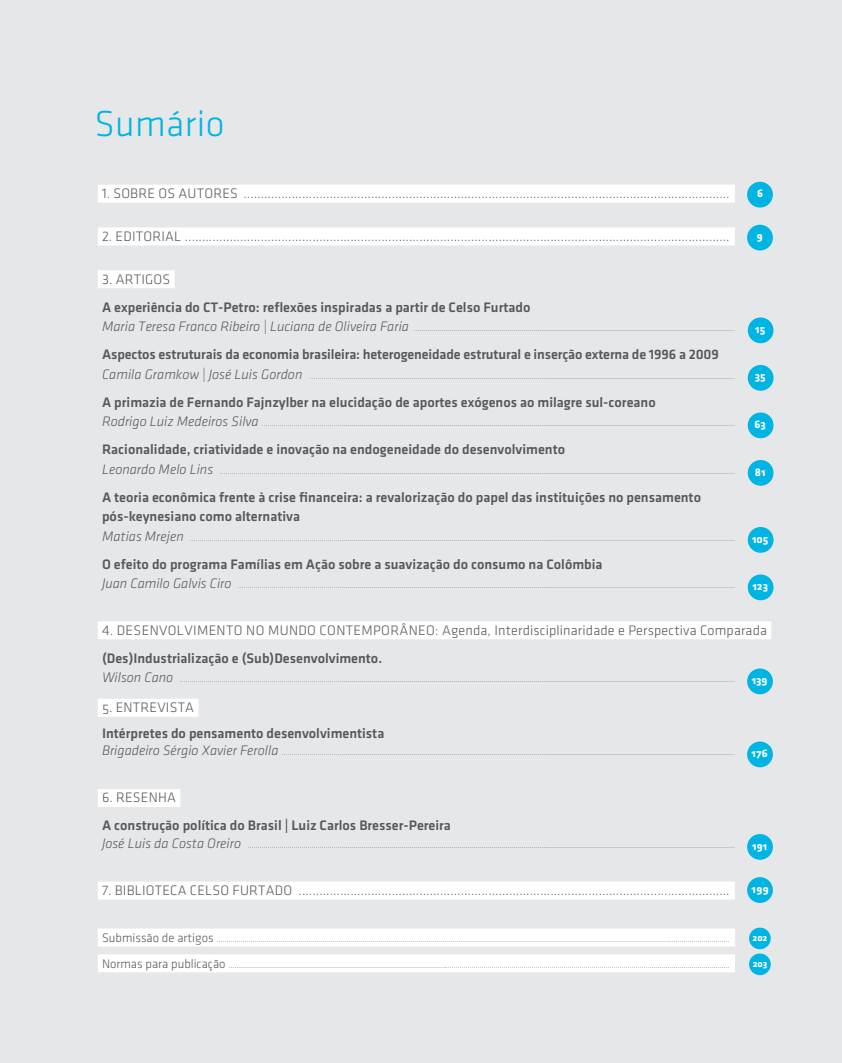
<style>
.page{position:relative;width:842px;height:1063px;background:#e6e7e9}
.page>*{position:absolute;margin:0;border:0;box-sizing:border-box;transform-origin:0 0}
.CD_Editorial_Titulo{font:300 37.5px "Klavika";letter-spacing:.01em;color:#00b4e3}
.CD_Sumario-3_2{font:500 14.25px/19.5px "Klavika";color:#57585a}
.CD_sumario-1{font:300 14.25px "Klavika";letter-spacing:.015em;color:#57585a}
.CD_Sumario-2{font:500 14.25px "Klavika";color:#57585a}
.CD_sumario-1-2{font:14.25px "Klavika Light OSF";letter-spacing:.015em;color:#57585a}
.CD_sumario-1-3{font:300 12.75px "Klavika";color:#57585a}
.t1{font:11.4px "Klavika Bold Bold OSF";color:#fff}
.t2{font:9.6px "Klavika Bold Bold OSF";color:#fff}
.CD_Sumario-3_2-2{font:300 8.25px "Klavika";color:#57585a}
.CD_Sumario-3_2-3{font:8.25px "Klavika Light OSF";color:#57585a}
.s1{font-style:italic;font-size:14.25px}
.s2{font-family:"Klavika";font-weight:300;font-style:italic;font-size:14.25px}
</style>
<div class="page">
<div style="left:98px;top:185px;width:637px;height:18px;background:#fff"></div>
<div style="left:98px;top:227px;width:637px;height:18px;background:#fff"></div>
<div style="left:98px;top:270px;width:77px;height:18px;background:#fff"></div>
<div style="left:98px;top:621px;width:673px;height:18px;background:#fff"></div>
<div style="left:98px;top:699px;width:100px;height:18px;background:#fff"></div>
<div style="left:98px;top:789px;width:82px;height:18px;background:#fff"></div>
<div style="left:98px;top:882px;width:637px;height:18px;background:#fff"></div>
<div style="left:98px;top:929px;width:637px;height:18px;background:#fff"></div>
<div style="left:98px;top:954px;width:637px;height:18px;background:#fff"></div>
<div style="left:748px;top:317px;width:25px;height:26px;background:#00b4e3;border-radius:50%"></div>
<div style="left:748px;top:365px;width:25px;height:26px;background:#00b4e3;border-radius:50%"></div>
<div style="left:748px;top:412px;width:25px;height:26px;background:#00b4e3;border-radius:50%"></div>
<div style="left:748px;top:460px;width:25px;height:26px;background:#00b4e3;border-radius:50%"></div>
<div style="left:748px;top:527px;width:25px;height:26px;background:#00b4e3;border-radius:50%"></div>
<div style="left:748px;top:574px;width:25px;height:26px;background:#00b4e3;border-radius:50%"></div>
<div style="left:747px;top:669px;width:26px;height:25px;background:#00b4e3;border-radius:50%"></div>
<div style="left:747px;top:742px;width:26px;height:25px;background:#00b4e3;border-radius:50%"></div>
<div style="left:747px;top:834px;width:26px;height:26px;background:#00b4e3;border-radius:50%"></div>
<div style="left:747px;top:182px;width:26px;height:26px;background:#00b4e3;border-radius:50%"></div>
<div style="left:747px;top:877px;width:26px;height:26px;background:#00b4e3;border-radius:50%"></div>
<div style="left:747px;top:225px;width:26px;height:25px;background:#00b4e3;border-radius:50%"></div>
<div style="left:749px;top:928px;width:22px;height:21px;background:#00b4e3;border-radius:50%"></div>
<div style="left:749px;top:954px;width:22px;height:21px;background:#00b4e3;border-radius:50%"></div>
<p class="CD_Editorial_Titulo" style="left:94px;top:104px;width:132px">Sumário</p>
<p class="CD_sumario-1" style="left:102px;top:186px;width:629px">1. SOBRE OS AUTORES .............................................................................................................................................</p>
<p class="CD_sumario-1" style="left:102px;top:229px;width:629px">2. EDITORIAL ..............................................................................................................................................................</p>
<p class="CD_sumario-1" style="left:102px;top:271px;width:70px">3. ARTIGOS</p>
<p class="CD_Sumario-3_2" style="left:102px;top:297px;width:430px">A experiência do CT-Petro: reflexões inspiradas a partir de Celso Furtado</p>
<p class="CD_Sumario-3_2-2" style="left:102px;top:324px;width:634px"><span class="s1">Maria Teresa Franco Ribeiro | Luciana de Oliveira Faria</span> .................................................................................................................................................................</p>
<p class="t1" style="left:755px;top:323px;width:11px">15</p>
<p class="CD_Sumario-3_2" style="left:102px;top:345px;width:618px">Aspectos estruturais da economia brasileira: heterogeneidade estrutural e inserção externa de 1996 a 2009</p>
<p class="CD_Sumario-3_2-2" style="left:102px;top:372px;width:634px"><span class="s1">Camila Gramkow | José Luis Gordon</span> .....................................................................................................................................................................................................................</p>
<p class="t1" style="left:755px;top:369px;width:12px">35</p>
<p class="CD_Sumario-3_2" style="left:102px;top:392px;width:555px">A primazia de Fernando Fajnzylber na elucidação de aportes exógenos ao milagre sul-coreano</p>
<p class="CD_Sumario-3_2-2" style="left:102px;top:419px;width:634px"><span class="s1">Rodrigo Luiz Medeiros Silva</span> .............................................................................................................................................................................................................................................</p>
<p class="t1" style="left:755px;top:418px;width:13px">63</p>
<p class="CD_Sumario-3_2" style="left:102px;top:440px;width:465px">Racionalidade, criatividade e inovação na endogeneidade do desenvolvimento</p>
<p class="CD_Sumario-3_2-2" style="left:102px;top:467px;width:634px"><span class="s1">Leonardo Melo Lins</span> ..................................................................................................................................................................................................................................................................</p>
<p class="t1" style="left:755px;top:466px;width:12px">81</p>
<p class="CD_Sumario-3_2" style="left:102px;top:487px;width:600px">A teoria econômica frente à crise financeira: a revalorização do papel das instituições no pensamento pós-keynesiano como alternativa</p>
<p class="CD_Sumario-3_2-2" style="left:102px;top:534px;width:634px"><span class="s1">Matias Mrejen</span> .................................................................................................................................................................................................................................................................................</p>
<p class="t1" style="left:752px;top:533px;width:18px">105</p>
<p class="CD_Sumario-3_2" style="left:102px;top:554px;width:502px">O efeito do programa Famílias em Ação sobre a suavização do consumo na Colômbia</p>
<p class="CD_Sumario-3_2-2" style="left:102px;top:581px;width:634px"><span class="s1">Juan Camilo Galvis Ciro</span> .........................................................................................................................................................................................................................................................</p>
<p class="t1" style="left:752px;top:580px;width:17px">123</p>
<p class="CD_sumario-1" style="left:102px;top:622px;width:666px">4. DESENVOLVIMENTO NO MUNDO CONTEMPORÂNEO: Agenda, Interdisciplinaridade e Perspectiva Comparada</p>
<p class="CD_Sumario-3_2" style="left:102px;top:648px;width:282px">(Des)Industrialização e (Sub)Desenvolvimento.</p>
<p class="CD_Sumario-3_2-3" style="left:102px;top:675px;width:634px"><span class="s2">Wilson Cano</span> ......................................................................................................................................................................................................................................................................................</p>
<p class="t1" style="left:752px;top:674px;width:17px">139</p>
<p class="CD_sumario-1-2" style="left:102px;top:700px;width:94px">5. ENTREVISTA</p>
<p class="CD_Sumario-2" style="left:102px;top:726px;width:284px">Intérpretes do pensamento desenvolvimentista</p>
<p class="CD_Sumario-3_2-3" style="left:102px;top:748px;width:634px"><span class="s2">Brigadeiro Sérgio Xavier Ferolla</span> ...................................................................................................................................................................................................................................</p>
<p class="t1" style="left:752px;top:747px;width:18px">176</p>
<p class="CD_sumario-1-2" style="left:102px;top:790px;width:75px">6. RESENHA</p>
<p class="CD_Sumario-3_2" style="left:102px;top:816px;width:350px">A construção política do Brasil | Luiz Carlos Bresser-Pereira</p>
<p class="CD_Sumario-3_2-3" style="left:102px;top:841px;width:634px"><span class="s2">José Luis da Costa Oreiro</span> ....................................................................................................................................................................................................................................................</p>
<p class="t1" style="left:752px;top:840px;width:16px">191</p>
<p class="CD_sumario-1" style="left:102px;top:883px;width:629px">7. BIBLIOTECA CELSO FURTADO .............................................................................................................................</p>
<p class="CD_sumario-1-3" style="left:102px;top:931px;width:113px">Submissão de artigos</p>
<p class="CD_Sumario-3_2-3" style="left:217px;top:935px;width:515px">.................................................................................................................................................................................................................................................................</p>
<p class="CD_sumario-1-3" style="left:102px;top:957px;width:125px">Normas para publicação</p>
<p class="CD_Sumario-3_2-3" style="left:228px;top:961px;width:503px">...........................................................................................................................................................................................................................................................</p>
<p class="t1" style="left:757px;top:187px;width:7px">6</p>
<p class="t1" style="left:757px;top:230px;width:7px">9</p>
<p class="t1" style="left:751px;top:883px;width:19px">199</p>
<p class="t2" style="left:752px;top:932px;width:16px">202</p>
<p class="t2" style="left:753px;top:958px;width:16px">203</p>
</div>
